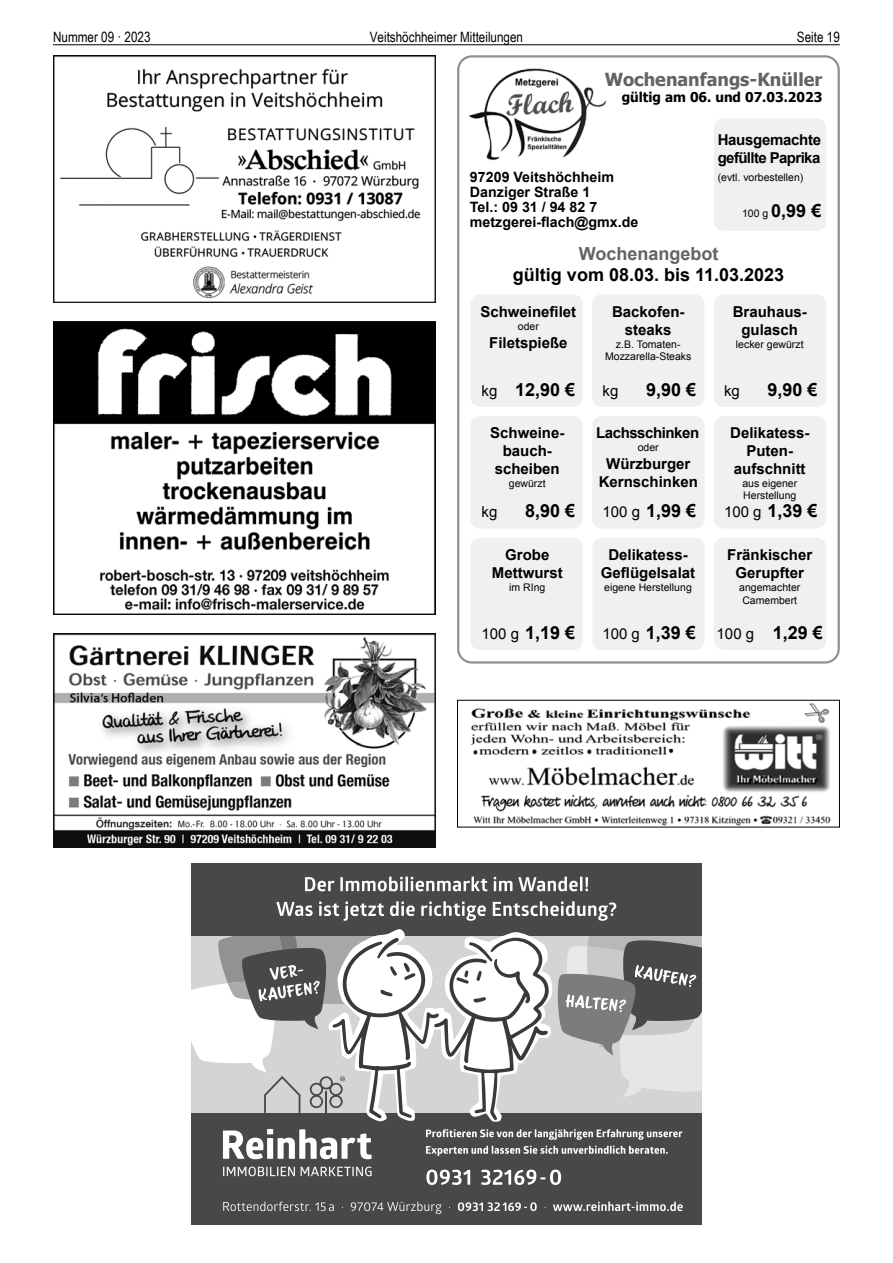
<style>
.page{position:relative;width:893px;height:1263px;background:#fff}
.page>*{position:absolute;margin:0;border:0;box-sizing:border-box;transform-origin:0 0}
.t1{font:700 18px "Arial";color:#000}
.t2{font:700 18px "Tahoma";color:#636363}
.t3{font:700 18px "Arial";color:#636363}
.t4{font:700 15px/18px "Arial";color:#000;text-align:center}
.t5{font:700 15px/18px "Arial";letter-spacing:-.04em;color:#000}
.t6{font:700 15px "Arial";letter-spacing:-.03em;color:#000}
.t7{font:15px "Arial";color:#000}
.t8{font:700 14.25px/15px "Arial";color:#000}
.t9{font:14.25px "Arial Narrow";color:#000}
.t10{font:700 13.5px "Tahoma";color:#000}
.t11{font:10.5px/12.6px "Arial";color:#000;text-align:center}
.s1{font-weight:400;font-size:10.5px}
.s2{font-weight:400;font-size:15px}
</style>
<div class="page">
<hr style="left:53px;top:44px;width:787px;height:1px;background:#000">
<img style="left:53px;top:634px;width:383px;height:213px">
<img style="left:53px;top:55px;width:383px;height:248px">
<img style="left:53px;top:321px;width:383px;height:294px">
<img style="left:470px;top:703px;width:361px;height:122px">
<img style="left:469px;top:68px;width:137px;height:93px">
<div style="left:471px;top:538px;width:112px;height:112px;background:#f0f0f0;border-radius:9px"></div>
<div style="left:470px;top:416px;width:113px;height:112px;background:#f0f0f0;border-radius:9px"></div>
<div style="left:592px;top:294px;width:112px;height:113px;background:#f0f0f0;border-radius:9px"></div>
<div style="left:471px;top:294px;width:112px;height:113px;background:#f0f0f0;border-radius:9px"></div>
<div style="left:592px;top:538px;width:113px;height:112px;background:#f0f0f0;border-radius:9px"></div>
<div style="left:592px;top:416px;width:113px;height:112px;background:#f0f0f0;border-radius:9px"></div>
<div style="left:714px;top:538px;width:112px;height:112px;background:#f0f0f0;border-radius:9px"></div>
<div style="left:714px;top:416px;width:112px;height:112px;background:#f0f0f0;border-radius:9px"></div>
<div style="left:714px;top:294px;width:112px;height:113px;background:#f0f0f0;border-radius:9px"></div>
<div style="left:714px;top:118px;width:112px;height:113px;background:#f0f0f0;border-radius:9px"></div>
<div style="left:457px;top:55px;width:383px;height:608px;border:2px solid #919191;border-radius:14px"></div>
<div style="left:191px;top:1113px;width:511px;height:112px;background:#484848"></div>
<svg style="left:553px;top:1201px;width:130px;height:10px"></svg>
<svg style="left:458px;top:1202px;width:79px;height:9px"></svg>
<svg style="left:223px;top:1201px;width:227px;height:13px"></svg>
<svg style="left:223px;top:1129px;width:149px;height:30px"></svg>
<svg style="left:223px;top:1166px;width:149px;height:10px"></svg>
<svg style="left:426px;top:1146px;width:242px;height:10px"></svg>
<svg style="left:426px;top:1129px;width:256px;height:11px"></svg>
<svg style="left:426px;top:1169px;width:135px;height:16px"></svg>
<div style="left:191px;top:863px;width:511px;height:72px;background:#484848"></div>
<svg style="left:305px;top:876px;width:283px;height:15px"></svg>
<svg style="left:191px;top:901px;width:511px;height:221px"></svg>
<p class="t9" style="left:53px;top:27px;width:99px">Nummer 09 · 2023</p>
<p class="t9" style="left:370px;top:27px;width:155px">Veitshöchheimer Mitteilungen</p>
<p class="t9" style="left:797px;top:27px;width:44px">Seite 19</p>
<p class="t2" style="left:605px;top:67px;width:219px">Wochenanfangs-Knüller</p>
<p class="t10" style="left:622px;top:88px;width:202px">gültig am 06. und 07.03.2023</p>
<p class="t8" style="left:470px;top:170px;width:170px">97209 Veitshöchheim<br>Danziger Straße 1<br>Tel.: 09 31 / 94 82 7 metzgerei-flach@gmx.de</p>
<p class="t5" style="left:718px;top:131px;width:105px">Hausgemachte gefüllte Paprika</p>
<p class="t11" style="left:718px;top:171px;width:87px">(evtl. vorbestellen)</p>
<p class="t1" style="left:742px;top:199px;width:81px"><span class="s1">100 g</span> 0,99 €</p>
<p class="t3" style="left:579px;top:241px;width:141px">Wochenangebot</p>
<p class="t1" style="left:513px;top:263px;width:273px">gültig vom 08.03. bis 11.03.2023</p>
<p class="t4" style="left:612px;top:303px;width:74px">Backofen&shy;steaks</p>
<p class="t11" style="left:605px;top:338px;width:88px">z.B. Tomaten-<br>Mozzarella-Steaks</p>
<p class="t7" style="left:603px;top:381px;width:17px">kg</p>
<p class="t1" style="left:646px;top:378px;width:52px">9,90 €</p>
<p class="t4" style="left:480px;top:303px;width:97px">Schweinefilet</p>
<p class="t11" style="left:518px;top:320px;width:23px">oder</p>
<p class="t4" style="left:489px;top:334px;width:80px">Filetspieße</p>
<p class="t1" style="left:482px;top:378px;width:95px"><span class="s2">kg</span> 12,90 €</p>
<p class="t4" style="left:733px;top:303px;width:76px">Brauhaus&shy;gulasch</p>
<p class="t11" style="left:736px;top:338px;width:69px">lecker gewürzt</p>
<p class="t7" style="left:724px;top:381px;width:17px">kg</p>
<p class="t1" style="left:767px;top:378px;width:52px">9,90 €</p>
<p class="t4" style="left:490px;top:424px;width:76px">Schweine&shy;bauch&shy;scheiben</p>
<p class="t11" style="left:509px;top:477px;width:38px">gewürzt</p>
<p class="t7" style="left:482px;top:502px;width:17px">kg</p>
<p class="t1" style="left:525px;top:499px;width:52px">8,90 €</p>
<p class="t4" style="left:492px;top:546px;width:72px">Grobe<br>Mettwurst</p>
<p class="t11" style="left:509px;top:581px;width:38px">im RIng</p>
<p class="t1" style="left:482px;top:621px;width:95px"><span class="s2">100 g</span> 1,19 €</p>
<p class="t6" style="left:596px;top:423px;width:104px">Lachsschinken</p>
<p class="t11" style="left:638px;top:441px;width:23px">oder</p>
<p class="t4" style="left:599px;top:455px;width:101px">Würzburger<br>Kernschinken</p>
<p class="t1" style="left:603px;top:499px;width:95px"><span class="s2">100 g</span> 1,99 €</p>
<p class="t4" style="left:601px;top:546px;width:96px">Delikatess-<br>Geflügelsalat</p>
<p class="t11" style="left:604px;top:581px;width:89px">eigene Herstellung</p>
<p class="t1" style="left:602px;top:621px;width:95px"><span class="s2">100 g</span> 1,39 €</p>
<p class="t4" style="left:730px;top:424px;width:81px">Delikatess-<br>Puten&shy;aufschnitt</p>
<p class="t11" style="left:742px;top:477px;width:56px;text-align:left">aus eigener<br>Herstellung</p>
<p class="t1" style="left:724px;top:499px;width:95px"><span class="s2">100 g</span> 1,39 €</p>
<p class="t4" style="left:727px;top:546px;width:87px">Fränkischer<br>Gerupfter</p>
<p class="t11" style="left:739px;top:581px;width:63px">angemachter<br>Camembert</p>
<p class="t1" style="left:717px;top:621px;width:108px"><span class="s2">100 g</span> 1,29 €</p>
</div>
